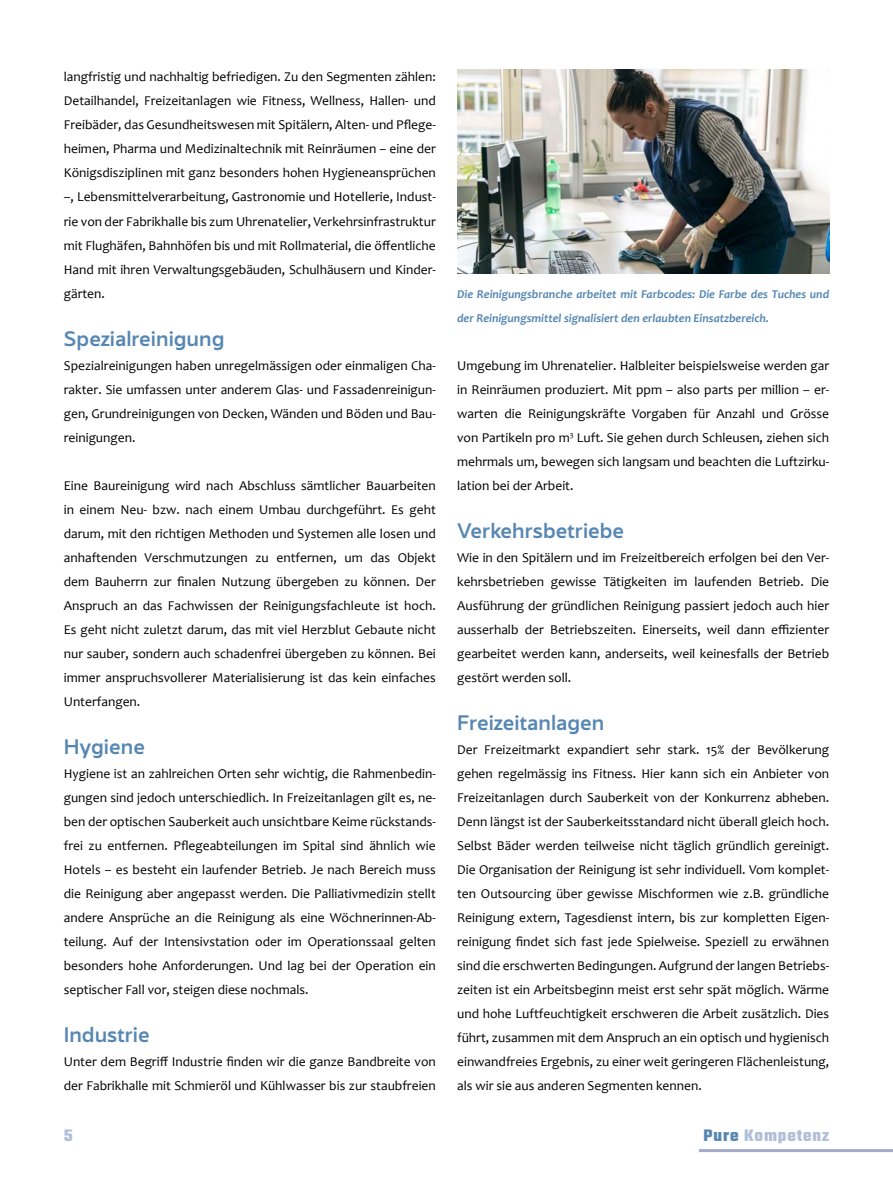
<style>
.page{position:relative;width:893px;height:1191px;background:#fff}
.page>*{position:absolute;margin:0;border:0;box-sizing:border-box;transform-origin:0 0}
.t1{font:600 21px "Avram Sans";color:#5687b2}
.t2{font:700 18px "Teko";letter-spacing:.05em;color:#b1c0d8}
.t3{font:13.5px/24px "Candara";color:#000;text-align:justify}
.t4{font:italic 700 12px/24px "Candara";color:#5687b2}
.s1{color:#5687b2}
</style>
<div class="page">
<img style="left:457px;top:69px;width:372px;height:204px">
<hr style="left:699px;top:1149px;width:194px;height:3px;background:#a4aaca">
<p class="t3" style="left:64px;top:65px;width:374px">langfristig und nachhaltig befriedigen. Zu den Segmenten zählen:<br>Detailhandel, Freizeitanlagen wie Fitness, Wellness, Hallen- und Freibäder, das Gesundheitswesen mit Spitälern, Alten- und Pflege&shy;heimen, Pharma und Medizinaltechnik mit Reinräumen – eine der Königsdisziplinen mit ganz besonders hohen Hygieneansprüchen –, Lebensmittelverarbeitung, Gastronomie und Hotellerie, Indust&shy;rie von der Fabrikhalle bis zum Uhrenatelier, Verkehrsinfrastruktur mit Flughäfen, Bahnhöfen bis und mit Rollmaterial, die öffentliche Hand mit ihren Verwaltungsgebäuden, Schulhäusern und Kinder&shy;gärten.</p>
<h1 class="t1" style="left:64px;top:326px;width:162px">Spezialreinigung</h1>
<p class="t3" style="left:64px;top:353px;width:374px">Spezialreinigungen haben unregelmässigen oder einmaligen Cha&shy;rakter. Sie umfassen unter anderem Glas- und Fassadenreinigun&shy;gen, Grundreinigungen von Decken, Wänden und Böden und Bau&shy;reinigungen.</p>
<p class="t3" style="left:64px;top:473px;width:374px">Eine Baureinigung wird nach Abschluss sämtlicher Bauarbeiten in einem Neu- bzw. nach einem Umbau durchgeführt. Es geht darum, mit den richtigen Methoden und Systemen alle losen und anhaftenden Verschmutzungen zu entfernen, um das Objekt dem Bauherrn zur finalen Nutzung übergeben zu können. Der Anspruch an das Fachwissen der Reinigungsfachleute ist hoch.<br>Es geht nicht zuletzt darum, das mit viel Herzblut Gebaute nicht nur sauber, sondern auch schadenfrei übergeben zu können. Bei immer anspruchsvollerer Materialisierung ist das kein einfaches Unterfangen.</p>
<h1 class="t1" style="left:64px;top:734px;width:83px">Hygiene</h1>
<p class="t3" style="left:64px;top:761px;width:374px">Hygiene ist an zahlreichen Orten sehr wichtig, die Rahmenbedin&shy;gungen sind jedoch unterschiedlich. In Freizeitanlagen gilt es, ne&shy;ben der optischen Sauberkeit auch unsichtbare Keime rückstands&shy;frei zu entfernen. Pflegeabteilungen im Spital sind ähnlich wie Hotels – es besteht ein laufender Betrieb. Je nach Bereich muss die Reinigung aber angepasst werden. Die Palliativmedizin stellt andere Ansprüche an die Reinigung als eine Wöchnerinnen-Ab&shy;teilung. Auf der Intensivstation oder im Operationssaal gelten besonders hohe Anforderungen. Und lag bei der Operation ein septischer Fall vor, steigen diese nochmals.</p>
<h1 class="t1" style="left:64px;top:1022px;width:87px">Industrie</h1>
<p class="t3" style="left:64px;top:1049px;width:374px">Unter dem Begriff Industrie finden wir die ganze Bandbreite von der Fabrikhalle mit Schmieröl und Kühlwasser bis zur staubfreien</p>
<p class="t4" style="left:457px;top:281px;width:374px">Die Reinigungsbranche arbeitet mit Farbcodes: Die Farbe des Tuches und der Reinigungsmittel signalisiert den erlaubten Einsatzbereich.</p>
<p class="t3" style="left:457px;top:353px;width:374px">Umgebung im Uhrenatelier. Halbleiter beispielsweise werden gar in Reinräumen produziert. Mit ppm – also parts per million – er&shy;warten die Reinigungskräfte Vorgaben für Anzahl und Grösse von Partikeln pro m<sup>3</sup> Luft. Sie gehen durch Schleusen, ziehen sich mehrmals um, bewegen sich langsam und beachten die Luftzirku&shy;lation bei der Arbeit.</p>
<h1 class="t1" style="left:457px;top:518px;width:169px">Verkehrsbetriebe</h1>
<p class="t3" style="left:457px;top:545px;width:374px">Wie in den Spitälern und im Freizeitbereich erfolgen bei den Ver&shy;kehrsbetrieben gewisse Tätigkeiten im laufenden Betrieb. Die Ausführung der gründlichen Reinigung passiert jedoch auch hier ausserhalb der Betriebszeiten. Einerseits, weil dann effizienter gearbeitet werden kann, anderseits, weil keinesfalls der Betrieb gestört werden soll.</p>
<h1 class="t1" style="left:457px;top:710px;width:149px">Freizeitanlagen</h1>
<p class="t3" style="left:457px;top:737px;width:374px">Der Freizeitmarkt expandiert sehr stark. 15% der Bevölkerung gehen regelmässig ins Fitness. Hier kann sich ein Anbieter von Freizeitanlagen durch Sauberkeit von der Konkurrenz abheben.<br>Denn längst ist der Sauberkeitsstandard nicht überall gleich hoch.<br>Selbst Bäder werden teilweise nicht täglich gründlich gereinigt.<br>Die Organisation der Reinigung ist sehr individuell. Vom komplet&shy;ten Outsourcing über gewisse Mischformen wie z.B. gründliche Reinigung extern, Tagesdienst intern, bis zur kompletten Eigen&shy;reinigung findet sich fast jede Spielweise. Speziell zu erwähnen sind die erschwerten Bedingungen. Aufgrund der langen Betriebs&shy;zeiten ist ein Arbeitsbeginn meist erst sehr spät möglich. Wärme und hohe Luftfeuchtigkeit erschweren die Arbeit zusätzlich. Dies führt, zusammen mit dem Anspruch an ein optisch und hygienisch einwandfreies Ergebnis, zu einer weit geringeren Flächenleistung, als wir sie aus anderen Segmenten kennen.</p>
<h2 class="t2" style="left:64px;top:1123px;width:10px">5</h2>
<h2 class="t2" style="left:704px;top:1123px;width:127px"><span class="s1">Pure</span> Kompetenz</h2>
</div>
